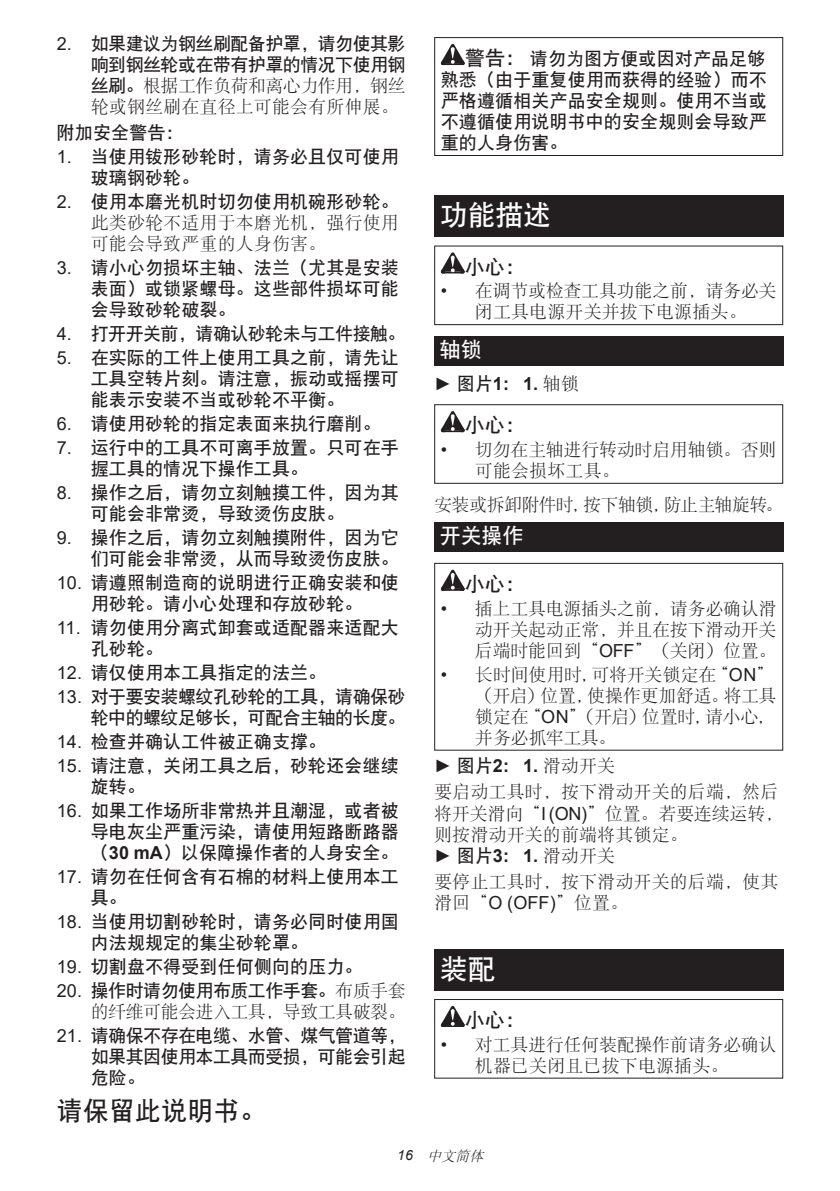
<style>
.page{position:relative;width:840px;height:1191px;background:#fff}
.page>*{position:absolute;margin:0;border:0;box-sizing:border-box;transform-origin:0 0}
.t1{font:28px "DFP Hei W7";letter-spacing:-.01em;color:#fff}
.t2{font:26px "DFP Hei W7";letter-spacing:.005em;color:#231f20}
.t3{font:21px "DFP Hei W7";letter-spacing:-.01em;color:#fff}
.t4{font:20px "DFP Hei W7";letter-spacing:.005em;color:#231f20}
.t5{font:18px/21px "DFP Hei W7";letter-spacing:.005em;color:#231f20}
.t6{font:18px/21px "DFP Song W3";letter-spacing:-.01em;color:#231f20}
.t7{font:18px/21px "DFP Hei W7";letter-spacing:-.03em;color:#231f20;text-align:right}
.t8{font:700 18px "Arial";color:#231f20}
.t9{font:18px "DFP Song W3";letter-spacing:-.035em;color:#231f20}
.t10{font:18px "DFP Song W3";letter-spacing:-.03em;color:#231f20}
.t11{font:italic 14px "DFP Song W3";color:#231f20}
.s1{font-family:"Arial"}
.s2{font-family:"DFP Hei W7"}
.s3{font-family:"Arial";font-weight:700}
.s4{font-family:"DFP Song W3"}
.s5{font-size:20px}
.s6{font-weight:400}
.s7{font-family:"DFP Hei W7";font-weight:400}
.s8{font-family:"DFP Song W3";font-weight:400}
</style>
<div class="page">
<svg style="left:440px;top:44px;width:24px;height:21px"></svg>
<div style="left:434px;top:37px;width:348px;height:119px;border:1px solid #231f20"></div>
<div style="left:434px;top:196px;width:348px;height:41px;background:#231f20"></div>
<svg style="left:440px;top:252px;width:24px;height:21px"></svg>
<div style="left:434px;top:245px;width:348px;height:80px;border:1px solid #231f20"></div>
<div style="left:434px;top:336px;width:348px;height:30px;background:#231f20"></div>
<svg style="left:440px;top:411px;width:24px;height:21px"></svg>
<div style="left:434px;top:404px;width:348px;height:80px;border:1px solid #231f20"></div>
<div style="left:434px;top:522px;width:348px;height:29px;background:#231f20"></div>
<svg style="left:440px;top:570px;width:24px;height:21px"></svg>
<div style="left:434px;top:563px;width:348px;height:187px;border:1px solid #231f20"></div>
<div style="left:434px;top:949px;width:348px;height:41px;background:#231f20"></div>
<svg style="left:440px;top:1006px;width:24px;height:21px"></svg>
<div style="left:434px;top:999px;width:348px;height:79px;border:1px solid #231f20"></div>
<p class="t7" style="left:57px;top:33px;width:350px"><span class="s1">2.</span> 如果建议为钢丝刷配备护罩，请勿使其影响到钢丝轮或在带有护罩的情况下使用钢</p>
<p class="t6" style="left:91px;top:75px;width:316px"><span class="s2">丝刷。</span>根据工作负荷和离心力作用，钢丝轮或钢丝刷在直径上可能会有所伸展。</p>
<p class="t5" style="left:57px;top:122px;width:128px">附加安全警告：</p>
<p class="t5" style="left:91px;top:146px;width:309px;text-indent:-34px"><span class="s1">1.</span> 当使用钹形砂轮时，请务必且仅可使用玻璃钢砂轮。</p>
<p class="t5" style="left:57px;top:191px;width:343px"><span class="s1">2.</span> 使用本磨光机时切勿使用机碗形砂轮。</p>
<p class="t6" style="left:91px;top:212px;width:309px">此类砂轮不适用于本磨光机，强行使用可能会导致严重的人身伤害。</p>
<p class="t5" style="left:91px;top:257px;width:309px;text-align:justify;text-indent:-34px"><span class="s1">3.</span> 请小心勿损坏主轴、法兰（尤其是安装表面）或锁紧螺母。这些部件损坏可能会导致砂轮破裂。</p>
<p class="t7" style="left:57px;top:323px;width:350px"><span class="s1">4.</span> 打开开关前，请确认砂轮未与工件接触。</p>
<p class="t5" style="left:91px;top:347px;width:309px;text-align:justify;text-indent:-34px"><span class="s1">5.</span> 在实际的工件上使用工具之前，请先让工具空转片刻。请注意，振动或摇摆可能表示安装不当或砂轮不平衡。</p>
<p class="t5" style="left:57px;top:413px;width:325px"><span class="s1">6.</span> 请使用砂轮的指定表面来执行磨削。</p>
<p class="t5" style="left:91px;top:437px;width:309px;text-indent:-34px"><span class="s1">7.</span> 运行中的工具不可离手放置。只可在手握工具的情况下操作工具。</p>
<p class="t5" style="left:91px;top:482px;width:309px;text-indent:-34px"><span class="s1">8.</span> 操作之后，请勿立刻触摸工件，因为其可能会非常烫，导致烫伤皮肤。</p>
<p class="t5" style="left:57px;top:527px;width:343px;text-align:right"><span class="s1">9.</span> 操作之后，请勿立刻触摸附件，因为它们可能会非常烫，从而导致烫伤皮肤。</p>
<p class="t5" style="left:57px;top:572px;width:343px;text-align:center"><span class="s1">10.</span> 请遵照制造商的说明进行正确安装和使用砂轮。请小心处理和存放砂轮。</p>
<p class="t5" style="left:91px;top:617px;width:309px;text-indent:-34px"><span class="s1">11.</span> 请勿使用分离式卸套或适配器来适配大孔砂轮。</p>
<p class="t5" style="left:57px;top:662px;width:271px"><span class="s1">12.</span> 请仅使用本工具指定的法兰。</p>
<p class="t7" style="left:57px;top:686px;width:350px"><span class="s1">13.</span> 对于要安装螺纹孔砂轮的工具，请确保砂轮中的螺纹足够长，可配合主轴的长度。</p>
<p class="t5" style="left:57px;top:731px;width:271px"><span class="s1">14.</span> 检查并确认工件被正确支撑。</p>
<p class="t5" style="left:91px;top:754px;width:309px;text-indent:-34px"><span class="s1">15.</span> 请注意，关闭工具之后，砂轮还会继续旋转。</p>
<p class="t5" style="left:91px;top:799px;width:309px;text-align:justify;text-indent:-34px"><span class="s1">16.</span> 如果工作场所非常热并且潮湿，或者被导电灰尘严重污染，请使用短路断路器（<span class="s3">30 mA</span>）以保障操作者的人身安全。</p>
<p class="t5" style="left:91px;top:865px;width:309px;text-indent:-34px"><span class="s1">17.</span> 请勿在任何含有石棉的材料上使用本工具。</p>
<p class="t5" style="left:91px;top:910px;width:309px;text-indent:-34px"><span class="s1">18.</span> 当使用切割砂轮时，请务必同时使用国内法规规定的集尘砂轮罩。</p>
<p class="t5" style="left:57px;top:955px;width:307px"><span class="s1">19.</span> 切割盘不得受到任何侧向的压力。</p>
<p class="t7" style="left:57px;top:979px;width:350px"><span class="s1">20.</span> 操作时请勿使用布质工作手套。<span class="s4">布质手套</span></p>
<p class="t10" style="left:91px;top:1002px;width:316px">的纤维可能会进入工具，导致工具破裂。</p>
<p class="t5" style="left:91px;top:1024px;width:316px;text-align:justify;text-indent:-34px"><span class="s1">21.</span> 请确保不存在电缆、水管、煤气管道等，如果其因使用本工具而受损，可能会引起危险。</p>
<h2 class="t2" style="left:57px;top:1097px;width:211px">请保留此说明书。</h2>
<p class="t5" style="left:440px;top:48px;width:327px;text-align:justify;text-indent:24px"><span class="s5">警告：</span>请勿为图方便或因对产品足够熟悉（由于重复使用而获得的经验）而不严格遵循相关产品安全规则。使用不当或不遵循使用说明书中的安全规则会导致严重的人身伤害。</p>
<h1 class="t1" style="left:439px;top:201px;width:113px">功能描述</h1>
<p class="t4" style="left:464px;top:256px;width:62px">小心：</p>
<p class="t6" style="left:440px;top:280px;width:337px;text-align:center"><span class="s1">•</span> 在调节或检查工具功能之前，请务必关闭工具电源开关并拔下电源插头。</p>
<p class="t3" style="left:439px;top:339px;width:43px">轴锁</p>
<p class="t8" style="left:434px;top:371px;width:146px"><span class="s6">►</span> <span class="s7">图片</span>1: 1. <span class="s8">轴锁</span></p>
<p class="t4" style="left:464px;top:415px;width:62px">小心：</p>
<p class="t6" style="left:474px;top:439px;width:303px;text-indent:-34px"><span class="s1">•</span> 切勿在主轴进行转动时启用轴锁。否则可能会损坏工具。</p>
<p class="t9" style="left:434px;top:495px;width:350px">安装或拆卸附件时，按下轴锁，防止主轴旋转。</p>
<p class="t3" style="left:439px;top:525px;width:85px">开关操作</p>
<p class="t4" style="left:464px;top:573px;width:62px">小心：</p>
<p class="t6" style="left:474px;top:598px;width:303px;text-align:justify;text-indent:-34px"><span class="s1">•</span> 插上工具电源插头之前，请务必确认滑动开关起动正常，并且在按下滑动开关后端时能回到“<span class="s1">OFF</span>”（关闭）位置。</p>
<p class="t6" style="left:474px;top:664px;width:303px;text-indent:-34px"><span class="s1">•</span> 长时间使用时，可将开关锁定在“<span class="s1">ON</span>”（开启）位置，使操作更加舒适。将工具锁定在“<span class="s1">ON</span>”（开启）位置时，请小心，并务必抓牢工具。</p>
<p class="t8" style="left:434px;top:752px;width:182px"><span class="s6">►</span> <span class="s7">图片</span>2: 1. <span class="s8">滑动开关</span></p>
<p class="t6" style="left:434px;top:781px;width:350px">要启动工具时，按下滑动开关的后端，然后将开关滑向“<span class="s1">I (ON)</span>”位置。若要连续运转，则按滑动开关的前端将其锁定。</p>
<p class="t8" style="left:434px;top:842px;width:182px"><span class="s6">►</span> <span class="s7">图片</span>3: 1. <span class="s8">滑动开关</span></p>
<p class="t6" style="left:434px;top:871px;width:345px">要停止工具时，按下滑动开关的后端，使其滑回“<span class="s1">O (OFF)</span>”位置。</p>
<h1 class="t1" style="left:439px;top:955px;width:57px">装配</h1>
<p class="t4" style="left:464px;top:1009px;width:62px">小心：</p>
<p class="t6" style="left:474px;top:1034px;width:303px;text-indent:-34px"><span class="s1">•</span> 对工具进行任何装配操作前请务必确认机器已关闭且已拔下电源插头。</p>
<p class="t11" style="left:397px;top:1148px;width:91px"><span class="s1">1 6</span> 中文简体</p>
</div>
